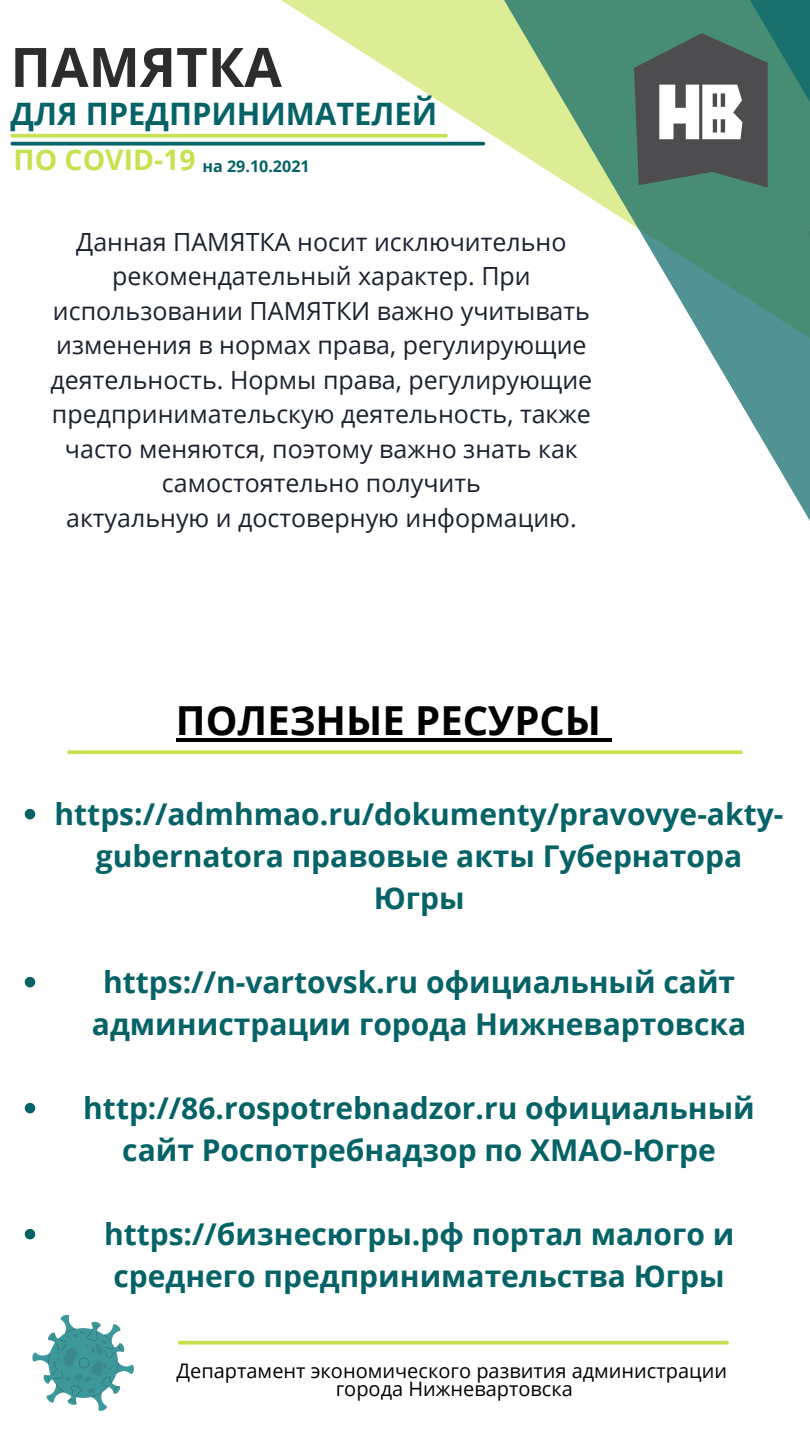
<style>
.page{position:relative;width:810px;height:1440px;background:#fff}
.page>*{position:absolute;margin:0;border:0;box-sizing:border-box;transform-origin:0 0}
.t1{font:700 54.5px "Open Sans";color:#2e2d2d}
.t2{font:700 40px "Open Sans";color:#000}
.t3{font:700 30.9px "Open Sans";color:#056367}
.t4{font:700 30px/42px "Open Sans";color:#056367;text-align:center}
.t5{font:700 28.4px "Open Sans";color:#c7e150}
.t6{font:25px/34.5px "Open Sans";color:#1c212e;text-align:center}
.t7{font:20px "Open Sans";color:#000}
.t8{font:700 16.1px "Open Sans";color:#056367}
</style>
<div class="page">
<svg style="left:32px;top:1314px;width:102px;height:97px"></svg>
<svg style="left:127px;top:0;width:346px;height:755px"></svg>
<svg style="left:12px;top:142px;width:461px;height:4px;background:#227578"></svg>
<svg style="left:12px;top:134px;width:434px;height:4px;background:#cce461"></svg>
<svg style="left:25px;top:809px;width:10px;height:10px"></svg>
<svg style="left:25px;top:977px;width:10px;height:10px"></svg>
<svg style="left:25px;top:1103px;width:10px;height:10px"></svg>
<svg style="left:25px;top:1229px;width:10px;height:10px"></svg>
<hr style="left:176px;top:738px;width:425px;height:3px;background:#000">
<svg style="left:473px;top:0;width:337px;height:755px"></svg>
<svg style="left:634px;top:33px;width:134px;height:155px"></svg>
<svg style="left:69px;top:750px;width:672px;height:4px;background:#cbe35e"></svg>
<svg style="left:180px;top:1341px;width:547px;height:4px;background:#cce461"></svg>
<p class="t1" style="left:10px;top:29px;width:273px">ПАМЯТКА</p>
<p class="t3" style="left:10px;top:92px;width:428px">ДЛЯ ПРЕДПРИНИМАТЕЛЕЙ</p>
<p class="t5" style="left:14px;top:140px;width:184px">ПО COVID-19</p>
<p class="t8" style="left:202px;top:155px;width:109px">на 29.10.2021</p>
<p class="t6" style="left:51px;top:224px;width:543px">Данная ПАМЯТКА носит исключительно рекомендательный характер. При использовании ПАМЯТКИ важно учитывать изменения в нормах права, регулирующие деятельность. Нормы права, регулирующие предпринимательскую деятельность, также часто меняются, поэтому важно знать как самостоятельно получить</p>
<p class="t6" style="left:66px;top:500px;width:512px">актуальную и достоверную информацию.</p>
<p class="t2" style="left:176px;top:693px;width:427px">ПОЛЕЗНЫЕ РЕСУРСЫ</p>
<p class="t4" style="left:55px;top:792px;width:730px">https://admhmao.ru/dokumenty/pravovye-akty&shy;gubernatora правовые акты Губернатора<br>Югры</p>
<p class="t4" style="left:92px;top:960px;width:656px">https://n-vartovsk.ru официальный сайт администрации города Нижневартовска</p>
<p class="t4" style="left:83px;top:1086px;width:673px">http://86.rospotrebnadzor.ru официальный сайт Роспотребнадзор по ХМАО-Югре</p>
<p class="t4" style="left:104px;top:1212px;width:632px">https://бизнесюгры.рф портал малого и среднего предпринимательства Югры</p>
<p class="t7" style="left:177px;top:1357px;width:552px">Департамент экономического развития администрации</p>
<p class="t7" style="left:336px;top:1375px;width:239px">города Нижневартовска</p>
</div>
